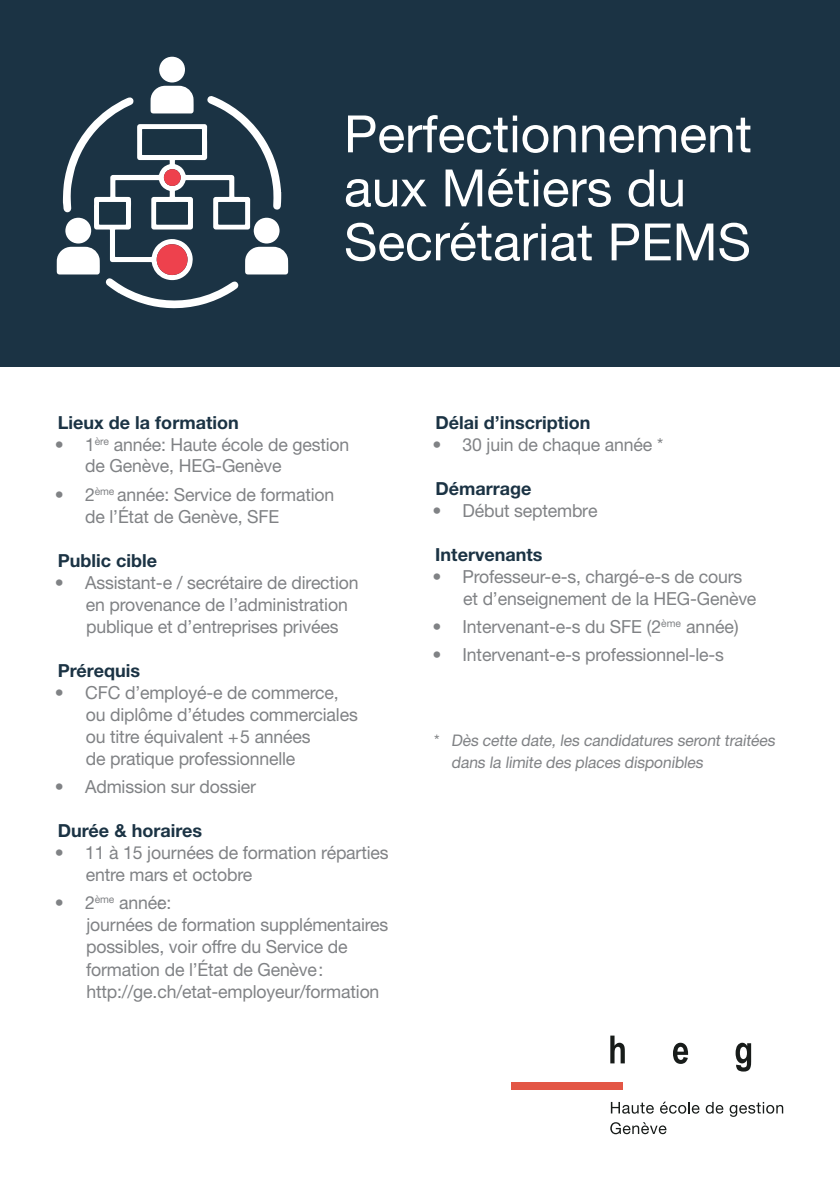
<style>
.page{position:relative;width:840px;height:1191px;background:#fff}
.page>*{position:absolute;margin:0;border:0;box-sizing:border-box;transform-origin:0 0}
.t1{font:51.6px/54px "Helvetica Neue LT Std";color:#fff}
.t2{font:18px/22px "Helvetica Neue LT Std";letter-spacing:-.01em;color:#808285}
.t3{font:700 18px "Helvetica Neue LT Std";color:#1b3344}
.t4{font:16px/22px "Helvetica Neue LT Std";color:#808285}
</style>
<div class="page">
<div style="left:0;top:0;width:839px;height:367px;background:#1b3344"></div>
<div style="left:159px;top:57px;width:26px;height:25px;background:#fff;border-radius:50%"></div>
<svg style="left:57px;top:86px;width:231px;height:222px"></svg>
<div style="left:65px;top:218px;width:26px;height:25px;background:#fff;border-radius:50%"></div>
<div style="left:511px;top:1082px;width:111px;height:7px;background:#e35645"></div>
<svg style="left:610px;top:1035px;width:14px;height:28px"></svg>
<svg style="left:673px;top:1042px;width:14px;height:22px"></svg>
<svg style="left:735px;top:1042px;width:15px;height:29px"></svg>
<svg style="left:610px;top:1102px;width:43px;height:11px"></svg>
<svg style="left:660px;top:1101px;width:39px;height:12px"></svg>
<svg style="left:705px;top:1102px;width:18px;height:11px"></svg>
<svg style="left:729px;top:1102px;width:53px;height:14px"></svg>
<svg style="left:610px;top:1122px;width:56px;height:12px"></svg>
<h1 class="t1" style="left:344px;top:106px;width:409px">Perfectionnement aux Métiers du<br>Secrétariat PEMS</h1>
<p class="t3" style="left:58px;top:412px;width:182px">Lieux de la formation</p>
<p class="t2" style="left:85px;top:434px;width:265px;line-height:21.2px;text-indent:-30px">• 1<sup>ère</sup> année: Haute école de gestion de Genève, HEG-Genève</p>
<p class="t2" style="left:85px;top:484px;width:250px;line-height:21.2px;text-indent:-30px">• 2<sup>ème</sup> année: Service de formation de l’État de Genève, SFE</p>
<p class="t3" style="left:58px;top:550px;width:101px">Public cible</p>
<p class="t2" style="left:86px;top:572px;width:274px;text-indent:-31px">• Assistant-e / secrétaire de direction en provenance de l’administration publique et d’entreprises privées</p>
<p class="t3" style="left:58px;top:660px;width:84px">Prérequis</p>
<p class="t2" style="left:86px;top:682px;width:273px;text-indent:-31px">• CFC d’employé-e de commerce, ou diplôme d’études commerciales ou titre équivalent +5 années<br>de pratique professionnelle</p>
<p class="t2" style="left:55px;top:776px;width:202px">• Admission sur dossier</p>
<p class="t3" style="left:58px;top:820px;width:146px">Durée &amp; horaires</p>
<p class="t2" style="left:86px;top:842px;width:304px;text-indent:-31px">• 11 à 15 journées de formation réparties entre mars et octobre</p>
<p class="t2" style="left:86px;top:892px;width:303px;text-indent:-31px">• 2<sup>ème</sup> année::<br>journées de formation supplémentaires possibles, voir offre du Service de formation de l’État de Genève: http://ge.ch/etat-employeur/formation</p>
<p class="t3" style="left:435px;top:412px;width:156px">Délai d’inscription</p>
<p class="t2" style="left:432px;top:434px;width:232px">• 30 juin de chaque année *</p>
<p class="t3" style="left:435px;top:478px;width:97px">Démarrage</p>
<p class="t2" style="left:432px;top:500px;width:166px">• Début septembre</p>
<p class="t3" style="left:435px;top:544px;width:109px">Intervenants</p>
<p class="t2" style="left:463px;top:566px;width:294px;text-indent:-31px">• Professeur-e-s, chargé-e-s de cours et d’enseignement de la HEG-Genève</p>
<p class="t2" style="left:432px;top:616px;width:307px">• Intervenant-e-s du SFE (2<sup>ème</sup> année)</p>
<p class="t2" style="left:432px;top:644px;width:293px">• Intervenant-e-s professionnel-le-s</p>
<p class="t4" style="left:451px;top:729px;width:328px;text-indent:-17px">* Dès cette date, les candidatures seront traitées dans la limite des places disponibles</p>
</div>
